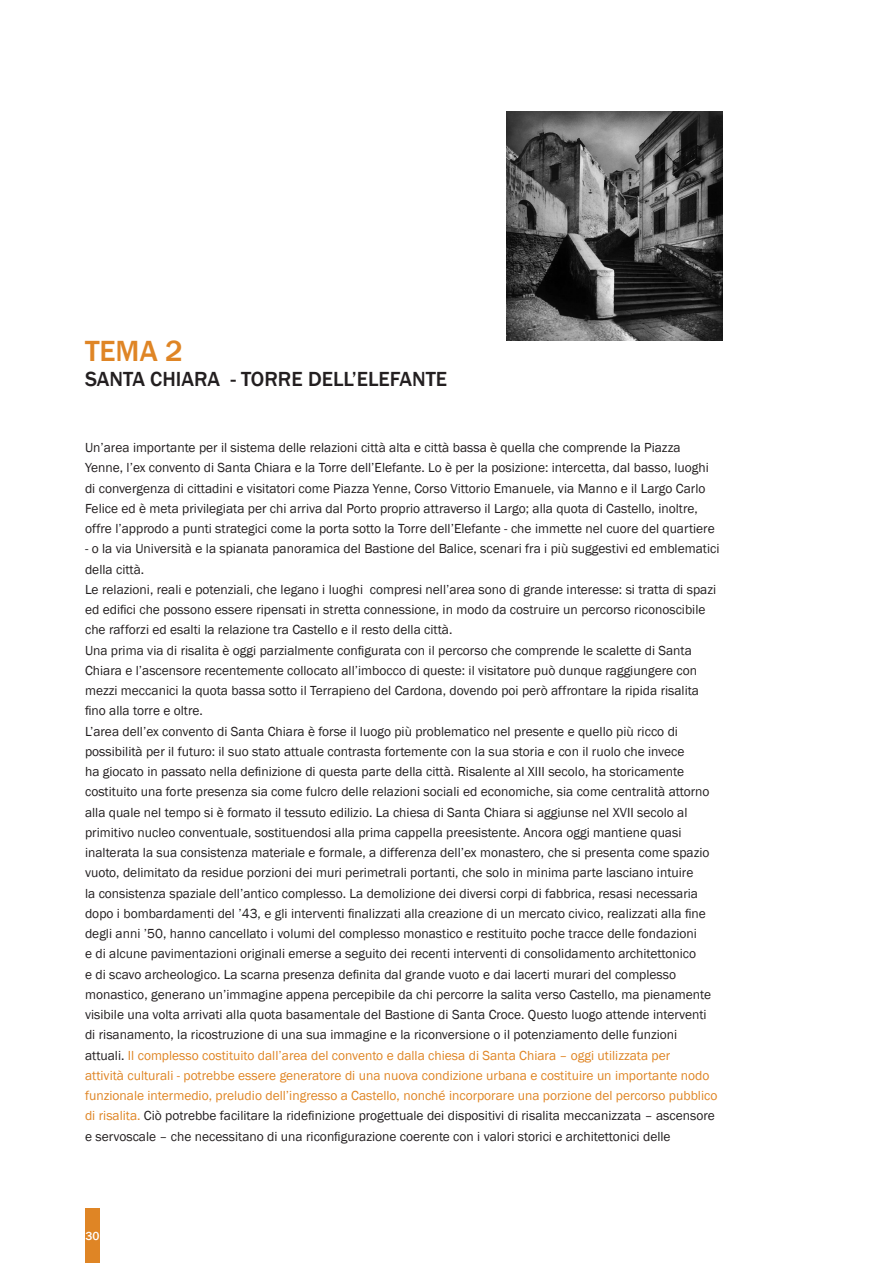
<style>
.page{position:relative;width:893px;height:1263px;background:#fff}
.page>*{position:absolute;margin:0;border:0;box-sizing:border-box;transform-origin:0 0}
.t1{font:500 30px "Franklin Gothic";color:#df8525}
.t2{font:500 21px "Franklin Gothic";color:#231f20}
.Normale{font:13.5px/20.2px "Franklin Gothic";color:#231f20}
.t3{font:500 12px "Franklin Gothic";color:#fff}
.s1{color:#df8525}
</style>
<div class="page">
<div style="left:85px;top:1209px;width:15px;height:54px;background:#df8525"></div>
<img style="left:506px;top:111px;width:217px;height:229px">
<p class="t1" style="left:85px;top:333px;width:99px">TEMA 2</p>
<p class="t2" style="left:85px;top:366px;width:364px">SANTA CHIARA - TORRE DELL’ELEFANTE</p>
<p class="Normale" style="left:85px;top:438px;width:631px">Un’area importante per il sistema delle relazioni città alta e città bassa è quella che comprende la Piazza Yenne, l’ex convento di Santa Chiara e la Torre dell’Elefante. Lo è per la posizione: intercetta, dal basso, luoghi di convergenza di cittadini e visitatori come Piazza Yenne, Corso Vittorio Emanuele, via Manno e il Largo Carlo Felice ed è meta privilegiata per chi arriva dal Porto proprio attraverso il Largo; alla quota di Castello, inoltre, offre l’approdo a punti strategici come la porta sotto la Torre dell’Elefante - che immette nel cuore del quartiere</p>
<p class="Normale" style="left:85px;top:539px;width:636px">- o la via Università e la spianata panoramica del Bastione del Balice, scenari fra i più suggestivi ed emblematici della città.</p>
<p class="Normale" style="left:85px;top:579px;width:633px">Le relazioni, reali e potenziali, che legano i luoghi compresi nell’area sono di grande interesse: si tratta di spazi ed edifici che possono essere ripensati in stretta connessione, in modo da costruire un percorso riconoscibile che rafforzi ed esalti la relazione tra Castello e il resto della città.</p>
<p class="Normale" style="left:85px;top:640px;width:616px">Una prima via di risalita è oggi parzialmente configurata con il percorso che comprende le scalette di Santa Chiara e l’ascensore recentemente collocato all’imbocco di queste: il visitatore può dunque raggiungere con mezzi meccanici la quota bassa sotto il Terrapieno del Cardona, dovendo poi però affrontare la ripida risalita fino alla torre e oltre.</p>
<p class="Normale" style="left:85px;top:721px;width:634px">L’area dell’ex convento di Santa Chiara è forse il luogo più problematico nel presente e quello più ricco di possibilità per il futuro: il suo stato attuale contrasta fortemente con la sua storia e con il ruolo che invece<br>ha giocato in passato nella definizione di questa parte della città. Risalente al XIII secolo, ha storicamente costituito una forte presenza sia come fulcro delle relazioni sociali ed economiche, sia come centralità attorno alla quale nel tempo si è formato il tessuto edilizio. La chiesa di Santa Chiara si aggiunse nel XVII secolo al primitivo nucleo conventuale, sostituendosi alla prima cappella preesistente. Ancora oggi mantiene quasi inalterata la sua consistenza materiale e formale, a differenza dell’ex monastero, che si presenta come spazio vuoto, delimitato da residue porzioni dei muri perimetrali portanti, che solo in minima parte lasciano intuire<br>la consistenza spaziale dell’antico complesso. La demolizione dei diversi corpi di fabbrica, resasi necessaria dopo i bombardamenti del ’43, e gli interventi finalizzati alla creazione di un mercato civico, realizzati alla fine degli anni ’50, hanno cancellato i volumi del complesso monastico e restituito poche tracce delle fondazioni<br>e di alcune pavimentazioni originali emerse a seguito dei recenti interventi di consolidamento architettonico<br>e di scavo archeologico. La scarna presenza definita dal grande vuoto e dai lacerti murari del complesso monastico, generano un’immagine appena percepibile da chi percorre la salita verso Castello, ma pienamente visibile una volta arrivati alla quota basamentale del Bastione di Santa Croce. Questo luogo attende interventi di risanamento, la ricostruzione di una sua immagine e la riconversione o il potenziamento delle funzioni attuali. <span class="s1">Il complesso costituito dall’area del convento e dalla chiesa di Santa Chiara – oggi utilizzata per<br>attività culturali - potrebbe essere generatore di una nuova condizione urbana e costituire un importante nodo funzionale intermedio, preludio dell’ingresso a Castello, nonché incorporare una porzione del percorso pubblico di risalita.</span> Ciò potrebbe facilitare la ridefinizione progettuale dei dispositivi di risalita meccanizzata – ascensore e servoscale – che necessitano di una riconfigurazione coerente con i valori storici e architettonici delle</p>
<p class="t3" style="left:85px;top:1229px;width:16px">30</p>
</div>
